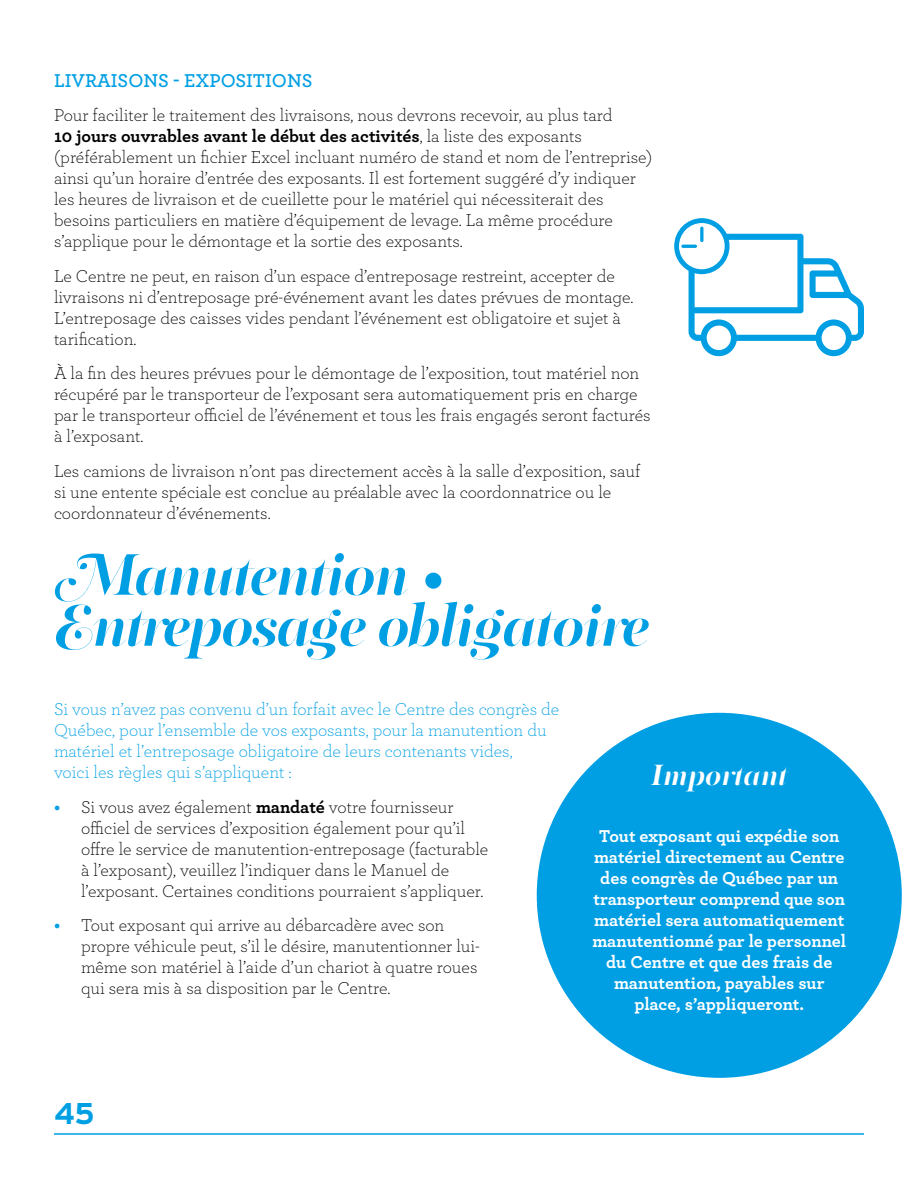
<style>
.page{position:relative;width:918px;height:1188px;background:#fff}
.page>*{position:absolute;margin:0;border:0;box-sizing:border-box;transform-origin:0 0}
.t1{font:700 60px/51px "PF Regal Swash Pro";letter-spacing:-.03em;color:#009fe3}
.t2{font:700 30px "PF Regal Swash Pro";color:#fff}
.t3{font:700 30px "Interstate";color:#009fe3}
.t4{font:600 19.5px "Archer";color:#009fe3}
.t5{font:300 18px/21px "Archer";color:#000}
.t6{font:700 18px/21px "Archer";color:#fff;text-align:center}
.t7{font:300 18px/21px "Archer";color:#009fe3}
.s1{font-weight:700}
.s2{font-weight:700;color:#009fe3}
</style>
<div class="page">
<hr style="left:54px;top:1133px;width:810px;height:2px;background:#009fe3">
<svg style="left:674px;top:218px;width:190px;height:138px"></svg>
<hr style="left:681px;top:245px;width:16px;height:3px;background:#009fe3;border-radius:2px">
<hr style="left:700px;top:227px;width:3px;height:15px;background:#009fe3;border-radius:2px">
<div style="left:537px;top:713px;width:365px;height:365px;background:#009fe3;border-radius:50%"></div>
<p class="t4" style="left:54px;top:66px;width:260px">LIVRAISONS - EXPOSITIONS</p>
<p class="t5" style="left:54px;top:104px;width:600px">Pour faciliter le traitement des livraisons, nous devrons recevoir, au plus tard<br><span class="s1">10 jours ouvrables avant le début des activités</span>, la liste des exposants (préférablement un fichier Excel incluant numéro de stand et nom de l’entreprise) ainsi qu’un horaire d’entrée des exposants. Il est fortement suggéré d’y indiquer les heures de livraison et de cueillette pour le matériel qui nécessiterait des besoins particuliers en matière d’équipement de levage. La même procédure s’applique pour le démontage et la sortie des exposants.</p>
<p class="t5" style="left:54px;top:264px;width:581px">Le Centre ne peut, en raison d’un espace d’entreposage restreint, accepter de livraisons ni d’entreposage pré-événement avant les dates prévues de montage.<br>L’entreposage des caisses vides pendant l’événement est obligatoire et sujet à tarification.</p>
<p class="t5" style="left:54px;top:362px;width:598px">À la fin des heures prévues pour le démontage de l’exposition, tout matériel non récupéré par le transporteur de l’exposant sera automatiquement pris en charge par le transporteur officiel de l’événement et tous les frais engagés seront facturés à l’exposant.</p>
<p class="t5" style="left:54px;top:459px;width:588px">Les camions de livraison n’ont pas directement accès à la salle d’exposition, sauf si une entente spéciale est conclue au préalable avec la coordonnatrice ou le coordonnateur d’événements.</p>
<h1 class="t1" style="left:54px;top:549px;width:597px">Manutention •<br>Entreposage obligatoire</h1>
<p class="t7" style="left:54px;top:698px;width:507px">Si vous n’avez pas convenu d’un forfait avec le Centre des congrès de Québec, pour l’ensemble de vos exposants, pour la manutention du matériel et l’entreposage obligatoire de leurs contenants vides,<br>voici les règles qui s’appliquent :</p>
<p class="t5" style="left:81px;top:796px;width:409px;text-indent:-27px"><span class="s2">•</span> Si vous avez également <span class="s1">mandaté</span> votre fournisseur officiel de services d’exposition également pour qu’il offre le service de manutention-entreposage (facturable à l’exposant), veuillez l’indiquer dans le Manuel de l’exposant. Certaines conditions pourraient s’appliquer.</p>
<p class="t5" style="left:81px;top:914px;width:400px;text-indent:-27px"><span class="s2">•</span> Tout exposant qui arrive au débarcadère avec son propre véhicule peut, s’il le désire, manutentionner lui&shy;même son matériel à l’aide d’un chariot à quatre roues qui sera mis à sa disposition par le Centre.</p>
<h2 class="t2" style="left:651px;top:757px;width:138px">Important</h2>
<p class="t6" style="left:592px;top:824px;width:255px">Tout exposant qui expédie son matériel directement au Centre des congrès de Québec par un transporteur comprend que son matériel sera automatiquement manutentionné par le personnel du Centre et que des frais de manutention, payables sur place, s’appliqueront.</p>
<h2 class="t3" style="left:54px;top:1097px;width:42px">45</h2>
</div>
